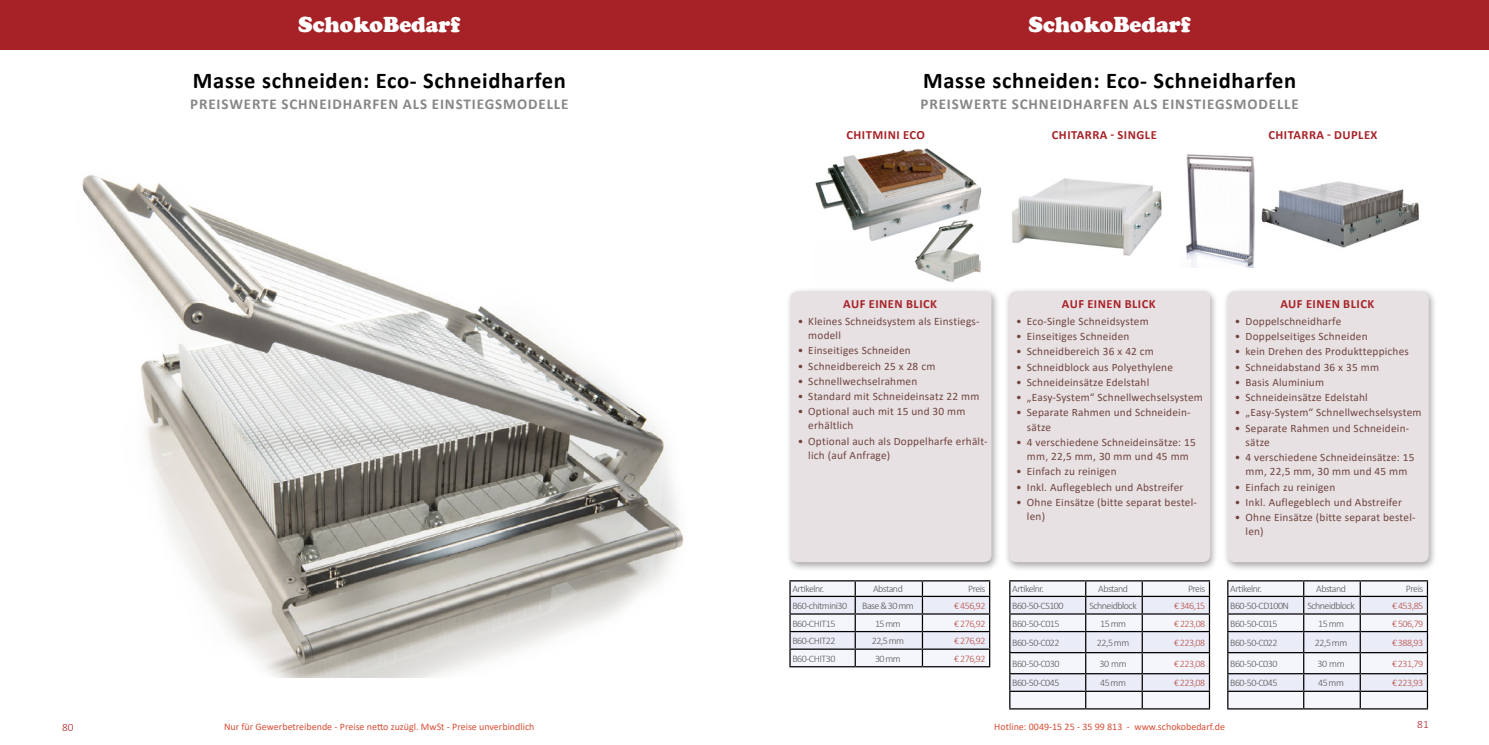
<style>
.page{position:relative;width:1489px;height:745px;background:#fff}
.page>*{position:absolute;margin:0;border:0;box-sizing:border-box;transform-origin:0 0}
.t1{font:700 22.5px "Calibri";letter-spacing:.03em;color:#000}
.t2{font:900 22.5px "Cooper";color:#fff}
.t3{font:700 15px "Calibri";letter-spacing:.06em;color:#878787}
.t4{font:700 12.5px "Calibri";letter-spacing:.04em;color:#a62227}
.t5{font:11.25px/14.1px "Calibri";letter-spacing:.02em;color:#6f453e}
.t6{font:300 11.25px "Calibri";color:#a62227}
.t7{font:300 10px "Calibri";letter-spacing:-.05em;color:#575756}
.t8{font:10px "Calibri";color:#d74f38}
.t9{font:300 10px "Calibri";letter-spacing:-.05em;color:#b74d45}
</style>
<div class="page">
<div style="left:0;top:0;width:744px;height:50px;background:#a62227"></div>
<div style="left:744px;top:0;width:744px;height:50px;background:#a62227"></div>
<img style="left:82px;top:175px;width:602px;height:501px">
<img style="left:815px;top:148px;width:167px;height:134px">
<img style="left:1261px;top:181px;width:158px;height:67px">
<img style="left:1012px;top:178px;width:150px;height:78px">
<div style="left:785px;top:287px;width:215px;height:285px;background:#000;opacity:.35"></div>
<div style="left:790px;top:291px;width:201px;height:270px;background:#e8e1e4;border-radius:7px"></div>
<div style="left:1003px;top:287px;width:215px;height:285px;background:#000;opacity:.35"></div>
<div style="left:1009px;top:291px;width:200px;height:270px;background:#e8e1e4;border-radius:7px"></div>
<div style="left:1222px;top:287px;width:215px;height:285px;background:#000;opacity:.35"></div>
<div style="left:1227px;top:291px;width:201px;height:270px;background:#e8e1e4;border-radius:7px"></div>
<svg style="left:789px;top:580px;width:201px;height:85px"></svg>
<hr style="left:789px;top:665px;width:66px;height:2px;background:#000">
<hr style="left:855px;top:665px;width:67px;height:2px;background:#000">
<hr style="left:922px;top:665px;width:68px;height:2px;background:#000">
<svg style="left:1009px;top:580px;width:200px;height:127px"></svg>
<hr style="left:1009px;top:707px;width:76px;height:2px;background:#000">
<hr style="left:1085px;top:707px;width:57px;height:2px;background:#000">
<hr style="left:1142px;top:707px;width:67px;height:2px;background:#000">
<svg style="left:1227px;top:580px;width:200px;height:127px"></svg>
<hr style="left:1227px;top:707px;width:76px;height:2px;background:#000">
<hr style="left:1303px;top:707px;width:57px;height:2px;background:#000">
<hr style="left:1360px;top:707px;width:67px;height:2px;background:#000">
<img style="left:1186px;top:154px;width:68px;height:113px">
<h1 class="t2" style="left:298px;top:12px;width:164px">SchokoBedarf</h1>
<h1 class="t2" style="left:1028px;top:12px;width:164px">SchokoBedarf</h1>
<h1 class="t1" style="left:193px;top:64px;width:374px">Masse schneiden: Eco- Schneidharfen</h1>
<h2 class="t3" style="left:190px;top:94px;width:380px">PREISWERTE SCHNEIDHARFEN ALS EINSTIEGSMODELLE</h2>
<h1 class="t1" style="left:923px;top:64px;width:374px">Masse schneiden: Eco- Schneidharfen</h1>
<h2 class="t3" style="left:920px;top:94px;width:380px">PREISWERTE SCHNEIDHARFEN ALS EINSTIEGSMODELLE</h2>
<p class="t4" style="left:846px;top:126px;width:80px">CHITMINI ECO</p>
<p class="t4" style="left:1051px;top:126px;width:106px">CHITARRA - SINGLE</p>
<p class="t4" style="left:1268px;top:126px;width:111px">CHITARRA - DUPLEX</p>
<p class="t4" style="left:843px;top:295px;width:95px">AUF EINEN BLICK</p>
<p class="t5" style="left:808px;top:313px;width:173px;text-indent:-11px">• Kleines Schneidsystem als Einstiegs&shy;modell</p>
<p class="t5" style="left:797px;top:343px;width:115px">• Einseitiges Schneiden</p>
<p class="t5" style="left:797px;top:358px;width:139px">• Schneidbereich 25 x 28 cm</p>
<p class="t5" style="left:797px;top:373px;width:121px">• Schnellwechselrahmen</p>
<p class="t5" style="left:797px;top:388px;width:183px">• Standard mit Schneideinsatz 22 mm</p>
<p class="t5" style="left:808px;top:404px;width:159px;text-indent:-11px">• Optional auch mit 15 und 30 mm erhältlich</p>
<p class="t5" style="left:808px;top:433px;width:181px;text-indent:-11px">• Optional auch als Doppelharfe erhält&shy;lich (auf Anfrage)</p>
<p class="t4" style="left:1061px;top:295px;width:95px">AUF EINEN BLICK</p>
<p class="t5" style="left:1016px;top:313px;width:134px">• Eco-Single Schneidsystem</p>
<p class="t5" style="left:1016px;top:329px;width:115px">• Einseitiges Schneiden</p>
<p class="t5" style="left:1016px;top:344px;width:139px">• Schneidbereich 36 x 42 cm</p>
<p class="t5" style="left:1016px;top:359px;width:158px">• Schneidblock aus Polyethylene</p>
<p class="t5" style="left:1016px;top:374px;width:134px">• Schneideinsätze Edelstahl</p>
<p class="t5" style="left:1016px;top:390px;width:188px">• „Easy-System“ Schnellwechselsystem</p>
<p class="t5" style="left:1026px;top:405px;width:165px;text-indent:-11px">• Separate Rahmen und Schneidein&shy;sätze</p>
<p class="t5" style="left:1016px;top:434px;width:181px;text-align:center">• 4 verschiedene Schneideinsätze: 15 mm, 22,5 mm, 30 mm und 45 mm</p>
<p class="t5" style="left:1016px;top:464px;width:102px">• Einfach zu reinigen</p>
<p class="t5" style="left:1016px;top:479px;width:169px">• Inkl. Auflegeblech und Abstreifer</p>
<p class="t5" style="left:1026px;top:494px;width:171px;text-indent:-11px">• Ohne Einsätze (bitte separat bestel&shy;len)</p>
<p class="t7" style="left:792px;top:582px;width:33px">Artikelnr.</p>
<p class="t7" style="left:873px;top:582px;width:31px">Abstand</p>
<p class="t7" style="left:968px;top:582px;width:19px">Preis</p>
<p class="t7" style="left:792px;top:599px;width:56px">B60-chitmini30</p>
<p class="t7" style="left:862px;top:599px;width:53px">Base &amp; 30 mm</p>
<p class="t9" style="left:954px;top:599px;width:33px">€ 456,92</p>
<p class="t7" style="left:792px;top:616px;width:44px">B60-CHIT15</p>
<p class="t7" style="left:875px;top:616px;width:27px">15 mm</p>
<p class="t9" style="left:954px;top:616px;width:33px">€ 276,92</p>
<p class="t7" style="left:792px;top:634px;width:44px">B60-CHIT22</p>
<p class="t7" style="left:871px;top:634px;width:34px">22,5 mm</p>
<p class="t9" style="left:954px;top:634px;width:33px">€ 276,92</p>
<p class="t7" style="left:792px;top:651px;width:44px">B60-CHIT30</p>
<p class="t7" style="left:875px;top:651px;width:27px">30 mm</p>
<p class="t9" style="left:954px;top:651px;width:33px">€ 276,92</p>
<p class="t7" style="left:1012px;top:582px;width:33px">Artikelnr.</p>
<p class="t7" style="left:1098px;top:582px;width:31px">Abstand</p>
<p class="t7" style="left:1187px;top:582px;width:19px">Preis</p>
<p class="t7" style="left:1012px;top:599px;width:53px">B60-50-CS100</p>
<p class="t7" style="left:1089px;top:599px;width:49px">Schneidblock</p>
<p class="t9" style="left:1173px;top:599px;width:33px">€ 346,15</p>
<p class="t7" style="left:1012px;top:616px;width:49px">B60-50-C015</p>
<p class="t7" style="left:1100px;top:616px;width:27px">15 mm</p>
<p class="t9" style="left:1173px;top:616px;width:33px">€ 223,08</p>
<p class="t7" style="left:1012px;top:636px;width:49px">B60-50-C022</p>
<p class="t7" style="left:1096px;top:636px;width:34px">22,5 mm</p>
<p class="t9" style="left:1173px;top:636px;width:33px">€ 223,08</p>
<p class="t7" style="left:1012px;top:657px;width:49px">B60-50-C030</p>
<p class="t7" style="left:1099px;top:657px;width:29px">30 mm</p>
<p class="t9" style="left:1173px;top:657px;width:33px">€ 223,08</p>
<p class="t7" style="left:1012px;top:676px;width:49px">B60-50-C045</p>
<p class="t7" style="left:1100px;top:676px;width:27px">45 mm</p>
<p class="t9" style="left:1173px;top:676px;width:33px">€ 223,08</p>
<p class="t4" style="left:1280px;top:295px;width:95px">AUF EINEN BLICK</p>
<p class="t5" style="left:1234px;top:313px;width:108px">• Doppelschneidharfe</p>
<p class="t5" style="left:1234px;top:329px;width:134px">• Doppelseitiges Schneiden</p>
<p class="t5" style="left:1234px;top:344px;width:175px">• kein Drehen des Produktteppiches</p>
<p class="t5" style="left:1234px;top:359px;width:146px">• Schneidabstand 36 x 35 mm</p>
<p class="t5" style="left:1234px;top:374px;width:91px">• Basis Aluminium</p>
<p class="t5" style="left:1234px;top:390px;width:134px">• Schneideinsätze Edelstahl</p>
<p class="t5" style="left:1234px;top:405px;width:188px">• „Easy-System“ Schnellwechselsystem</p>
<p class="t5" style="left:1245px;top:420px;width:165px;text-indent:-11px">• Separate Rahmen und Schneidein&shy;sätze</p>
<p class="t5" style="left:1234px;top:449px;width:181px;text-align:center">• 4 verschiedene Schneideinsätze: 15 mm, 22,5 mm, 30 mm und 45 mm</p>
<p class="t5" style="left:1234px;top:479px;width:102px">• Einfach zu reinigen</p>
<p class="t5" style="left:1234px;top:494px;width:169px">• Inkl. Auflegeblech und Abstreifer</p>
<p class="t5" style="left:1245px;top:509px;width:171px;text-indent:-11px">• Ohne Einsätze (bitte separat bestel&shy;len)</p>
<p class="t7" style="left:1230px;top:582px;width:33px">Artikelnr.</p>
<p class="t7" style="left:1316px;top:582px;width:31px">Abstand</p>
<p class="t7" style="left:1405px;top:582px;width:19px">Preis</p>
<p class="t7" style="left:1230px;top:599px;width:60px">B60-50-CD100N</p>
<p class="t7" style="left:1307px;top:599px;width:49px">Schneidblock</p>
<p class="t9" style="left:1391px;top:599px;width:33px">€ 453,85</p>
<p class="t7" style="left:1230px;top:616px;width:49px">B60-50-C015</p>
<p class="t7" style="left:1317px;top:616px;width:27px">15 mm</p>
<p class="t9" style="left:1391px;top:616px;width:33px">€ 506,79</p>
<p class="t7" style="left:1230px;top:636px;width:49px">B60-50-C022</p>
<p class="t7" style="left:1314px;top:636px;width:34px">22,5 mm</p>
<p class="t9" style="left:1391px;top:636px;width:33px">€ 388,93</p>
<p class="t7" style="left:1230px;top:657px;width:49px">B60-50-C030</p>
<p class="t7" style="left:1317px;top:657px;width:29px">30 mm</p>
<p class="t9" style="left:1391px;top:657px;width:33px">€ 231,79</p>
<p class="t7" style="left:1230px;top:676px;width:49px">B60-50-C045</p>
<p class="t7" style="left:1317px;top:676px;width:27px">45 mm</p>
<p class="t9" style="left:1391px;top:676px;width:33px">€ 223,93</p>
<p class="t6" style="left:62px;top:719px;width:13px">80</p>
<p class="t8" style="left:224px;top:719px;width:312px">Nur für Gewerbetreibende - Preise netto zuzügl. MwSt - Preise unverbindlich</p>
<p class="t8" style="left:994px;top:719px;width:232px">Hotline: 0049-15 25 - 35 99 813 - www.schokobedarf.de</p>
<p class="t6" style="left:1417px;top:717px;width:13px">81</p>
</div>
